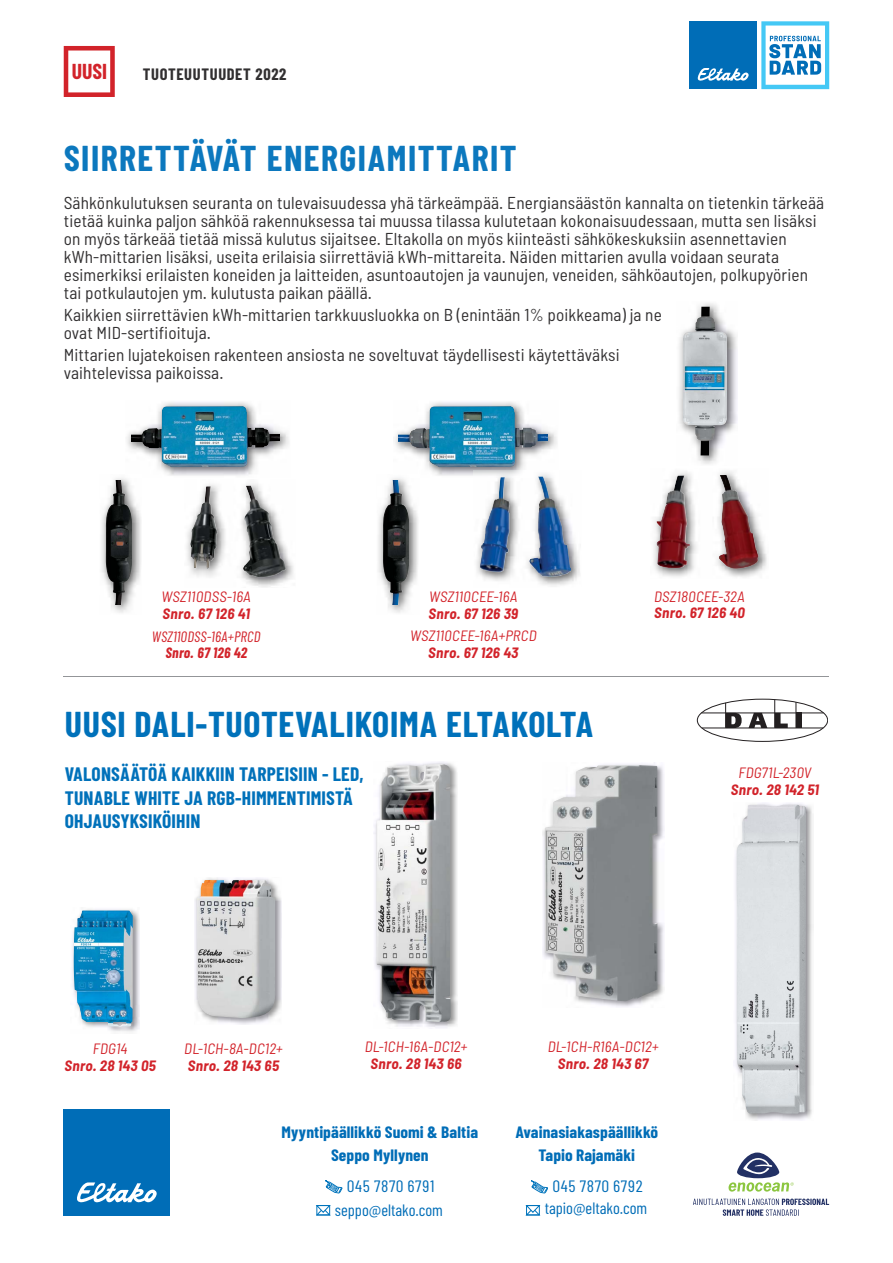
<style>
.page{position:relative;width:893px;height:1263px;background:#fff}
.page>*{position:absolute;margin:0;border:0;box-sizing:border-box;transform-origin:0 0}
.t1{font:700 36px "Barlow Condensed";letter-spacing:.02em;color:#0071ba}
.t2{font:700 36px "Barlow Condensed";letter-spacing:.04em;color:#0c78be}
.t3{font:700 21.6px "Barlow Condensed";color:#d2232a}
.t4{font:700 19.5px/23.4px "Barlow Condensed";letter-spacing:.01em;color:#0071ba}
.t5{font:semi-condensed 17.25px/18px "Barlow";letter-spacing:.01em;color:#323031}
.t6{font:700 16.5px/22.5px "Barlow Condensed";letter-spacing:.005em;color:#006db7;text-align:center;scale:1.05 1}
.t7{font:16.5px/24px "Barlow Condensed";color:#006db7;text-align:center;scale:1.05 1}
.t8{font:700 16.5px "Barlow Condensed";letter-spacing:.04em;color:#323031}
.t9{font:italic semi-condensed 15px "Barlow";letter-spacing:.015em;color:#d2232a}
.t10{font:italic 700 semi-condensed 15px "Barlow";letter-spacing:.015em;color:#d2232a}
.t11{font:italic 15px "Barlow Condensed";letter-spacing:.01em;color:#d2232a}
.t12{font:italic 700 15px "Barlow Condensed";letter-spacing:.015em;color:#d2232a}
</style>
<div class="page">
<div style="left:689px;top:21px;width:68px;height:68px;background:#006db7"></div>
<svg style="left:697px;top:68px;width:52px;height:13px"></svg>
<svg style="left:761px;top:21px;width:68px;height:68px"></svg>
<svg style="left:325px;top:1180px;width:17px;height:13px"></svg>
<svg style="left:317px;top:1205px;width:13px;height:10px"></svg>
<svg style="left:531px;top:1180px;width:17px;height:13px"></svg>
<svg style="left:526px;top:1205px;width:13px;height:10px"></svg>
<div style="left:64px;top:1109px;width:106px;height:107px;background:#006db7"></div>
<svg style="left:77px;top:1182px;width:80px;height:21px"></svg>
<svg style="left:693px;top:1199px;width:136px;height:17px"></svg>
<svg style="left:728px;top:1153px;width:66px;height:39px"></svg>
<svg style="left:64px;top:46px;width:51px;height:51px"></svg>
<svg style="left:697px;top:699px;width:130px;height:43px"></svg>
<img style="left:127px;top:402px;width:162px;height:74px">
<img style="left:131px;top:406px;width:149px;height:61px">
<img style="left:186px;top:483px;width:107px;height:104px">
<img style="left:190px;top:485px;width:96px;height:93px">
<img style="left:101px;top:478px;width:40px;height:135px">
<img style="left:127px;top:474px;width:15px;height:2px">
<img style="left:106px;top:481px;width:26px;height:123px">
<img style="left:395px;top:402px;width:162px;height:74px">
<img style="left:399px;top:406px;width:148px;height:61px">
<img style="left:476px;top:536px;width:104px;height:50px">
<img style="left:474px;top:471px;width:83px;height:5px">
<img style="left:479px;top:476px;width:93px;height:101px">
<img style="left:378px;top:478px;width:40px;height:135px">
<img style="left:395px;top:474px;width:24px;height:2px">
<img style="left:383px;top:481px;width:26px;height:123px">
<img style="left:654px;top:471px;width:113px;height:106px">
<img style="left:656px;top:474px;width:103px;height:95px">
<img style="left:679px;top:303px;width:58px;height:161px">
<img style="left:683px;top:307px;width:44px;height:148px">
<hr style="left:64px;top:676px;width:765px;height:1px;background:#939598">
<img style="left:72px;top:909px;width:67px;height:123px">
<img style="left:73px;top:910px;width:60px;height:117px">
<img style="left:735px;top:803px;width:78px;height:317px">
<img style="left:736px;top:805px;width:70px;height:309px">
<img style="left:195px;top:878px;width:87px;height:147px">
<img style="left:197px;top:880px;width:78px;height:138px">
<img style="left:374px;top:762px;width:83px;height:266px">
<img style="left:376px;top:764px;width:75px;height:258px">
<img style="left:542px;top:763px;width:122px;height:244px">
<img style="left:545px;top:765px;width:112px;height:236px">
<p class="t3" style="left:72px;top:59px;width:37px">UUSI</p>
<p class="t8" style="left:143px;top:65px;width:145px">TUOTEUUTUUDET 2022</p>
<h1 class="t2" style="left:64px;top:138px;width:454px">SIIRRETTÄVÄT ENERGIAMITTARIT</h1>
<p class="t5" style="left:64px;top:196px;width:762px">Sähkönkulutuksen seuranta on tulevaisuudessa yhä tärkeämpää. Energiansäästön kannalta on tietenkin tärkeää tietää kuinka paljon sähköä rakennuksessa tai muussa tilassa kulutetaan kokonaisuudessaan, mutta sen lisäksi on myös tärkeää tietää missä kulutus sijaitsee. Eltakolla on myös kiinteästi sähkökeskuksiin asennettavien kWh-mittarien lisäksi, useita erilaisia siirrettäviä kWh-mittareita. Näiden mittarien avulla voidaan seurata esimerkiksi erilaisten koneiden ja laitteiden, asuntoautojen ja vaunujen, veneiden, sähköautojen, polkupyörien tai potkulautojen ym. kulutusta paikan päällä.</p>
<p class="t5" style="left:64px;top:308px;width:600px">Kaikkien siirrettävien kWh-mittarien tarkkuusluokka on B (enintään 1% poikkeama) ja ne ovat MID-sertifioituja.</p>
<p class="t5" style="left:64px;top:348px;width:557px">Mittarien lujatekoisen rakenteen ansiosta ne soveltuvat täydellisesti käytettäväksi vaihtelevissa paikoissa.</p>
<p class="t9" style="left:162px;top:588px;width:91px">WSZ110DSS-16A</p>
<p class="t10" style="left:163px;top:605px;width:89px">Snro. 67 126 41</p>
<p class="t11" style="left:152px;top:628px;width:110px">WSZ110DSS-16A+PRCD</p>
<p class="t12" style="left:165px;top:644px;width:83px">Snro. 67 126 42</p>
<p class="t9" style="left:429px;top:588px;width:90px">WSZ110CEE-16A</p>
<p class="t10" style="left:428px;top:605px;width:91px">Snro. 67 126 39</p>
<p class="t9" style="left:410px;top:627px;width:128px">WSZ110CEE-16A+PRCD</p>
<p class="t10" style="left:428px;top:644px;width:92px">Snro. 67 126 43</p>
<h1 class="t1" style="left:65px;top:703px;width:530px">UUSI DALI-TUOTEVALIKOIMA ELTAKOLTA</h1>
<p class="t4" style="left:65px;top:763px;width:300px">VALONSÄÄTÖÄ KAIKKIIN TARPEISIIN - LED,<br>TUNABLE WHITE JA RGB-HIMMENTIMISTÄ<br>OHJAUSYKSIKÖIHIN</p>
<p class="t9" style="left:654px;top:588px;width:93px">DSZ180CEE-32A</p>
<p class="t10" style="left:654px;top:604px;width:92px">Snro. 67 126 40</p>
<p class="t9" style="left:738px;top:764px;width:74px">FDG71L-230V</p>
<p class="t10" style="left:731px;top:781px;width:90px">Snro. 28 142 51</p>
<p class="t9" style="left:93px;top:1040px;width:36px">FDG14</p>
<p class="t10" style="left:64px;top:1057px;width:93px">Snro. 28 143 05</p>
<p class="t9" style="left:184px;top:1040px;width:100px">DL-1CH-8A-DC12+</p>
<p class="t10" style="left:188px;top:1057px;width:93px">Snro. 28 143 65</p>
<p class="t9" style="left:365px;top:1038px;width:104px">DL-1CH-16A-DC12+</p>
<p class="t10" style="left:370px;top:1055px;width:93px">Snro. 28 143 66</p>
<p class="t6" style="left:282px;top:1121px;width:189px">Myyntipäällikkö Suomi &amp; Baltia<br>Seppo Myllynen</p>
<p class="t7" style="left:335px;top:1174px;width:104px">045 7870 6791 seppo@eltako.com</p>
<p class="t9" style="left:548px;top:1038px;width:112px">DL-1CH-R16A-DC12+</p>
<p class="t10" style="left:558px;top:1055px;width:92px">Snro. 28 143 67</p>
<p class="t6" style="left:515px;top:1121px;width:138px">Avainasiakaspäällikkö<br>Tapio Rajamäki</p>
<p class="t7" style="left:545px;top:1175px;width:99px;line-height:22.5px">045 7870 6792 tapio@eltako.com</p>
</div>
